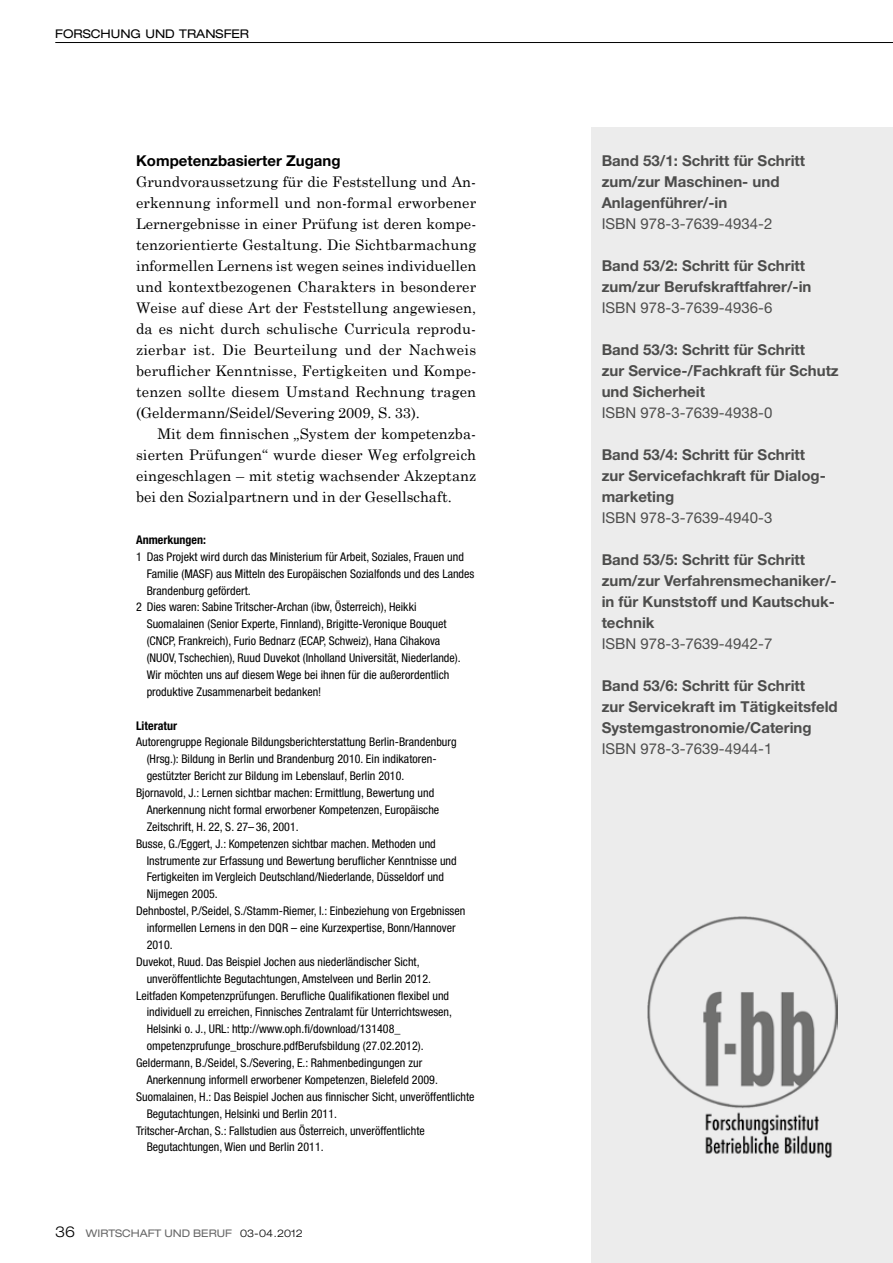
<style>
.page{position:relative;width:893px;height:1263px;background:#fff}
.page>*{position:absolute;margin:0;border:0;box-sizing:border-box;transform-origin:0 0}
.t1{font:700 15px/21px "Helvetica Neue";color:#4d4d4c}
.t2{font:15px "Helvetica Neue";color:#4d4d4c}
.t3{font:700 15px "Helvetica Neue";color:#000}
.t4{font:14.7px/21px "Century Schoolbook";color:#000;text-align:justify}
.t5{font:condensed 12px "Helvetica Neue";color:#000}
.t6{font:700 condensed 12px "Helvetica Neue";color:#000}
.t7{font:expanded 12px "Helvetica Neue";color:#000}
.t8{font:expanded 10.5px "Helvetica Neue";color:#676767}
.s1{font-weight:300;font-size:15px;color:#000}
.s2{font-weight:300;color:#000}
</style>
<div class="page">
<hr style="left:55px;top:42px;width:838px;height:1px;background:#000">
<div style="left:591px;top:128px;width:302px;height:1135px;background:#ececec"></div>
<img style="left:647px;top:916px;width:191px;height:241px">
<p class="t7" style="left:55px;top:27px;width:195px">FORSCHUNG UND TRANSFER</p>
<p class="t3" style="left:136px;top:151px;width:206px">Kompetenzbasierter Zugang</p>
<p class="t4" style="left:136px;top:171px;width:342px">Grundvoraussetzung für die Feststellung und An&shy;erkennung informell und non-formal erworbener Lernergebnisse in einer Prüfung ist deren kompe&shy;tenzorientierte Gestaltung. Die Sichtbarmachung informellen Lernens ist wegen seines individuellen und kontextbezogenen Charakters in besonderer Weise auf diese Art der Feststellung angewiesen, da es nicht durch schulische Curricula reprodu&shy;zierbar ist. Die Beurteilung und der Nachweis beruflicher Kenntnisse, Fertigkeiten und Kompe&shy;tenzen sollte diesem Umstand Rechnung tragen (Geldermann/Seidel/Severing 2009, S. 33).</p>
<p class="t4" style="left:136px;top:423px;width:342px;text-indent:21px">Mit dem finnischen „System der kompetenzba&shy;sierten Prüfungen“ wurde dieser Weg erfolgreich eingeschlagen – mit stetig wachsender Akzeptanz bei den Sozialpartnern und in der Gesellschaft.</p>
<p class="t6" style="left:136px;top:532px;width:72px">Anmerkungen:</p>
<p class="t5" style="left:136px;top:550px;width:329px">1 Das Projekt wird durch das Ministerium für Arbeit, Soziales, Frauen und</p>
<p class="t5" style="left:147px;top:566px;width:329px">Familie (MASF) aus Mitteln des Europäischen Sozialfonds und des Landes</p>
<p class="t5" style="left:147px;top:583px;width:106px">Brandenburg gefördert.</p>
<p class="t5" style="left:136px;top:600px;width:282px">2 Dies waren: Sabine Tritscher-Archan (ibw, Österreich), Heikki</p>
<p class="t5" style="left:147px;top:617px;width:301px">Suomalainen (Senior Experte, Finnland), Brigitte-Veronique Bouquet</p>
<p class="t5" style="left:147px;top:634px;width:295px">(CNCP, Frankreich), Furio Bednarz (ECAP, Schweiz), Hana Cihakova</p>
<p class="t5" style="left:147px;top:651px;width:315px">(NUOV, Tschechien), Ruud Duvekot (Inholland Universität, Niederlande).</p>
<p class="t5" style="left:147px;top:668px;width:304px">Wir möchten uns auf diesem Wege bei ihnen für die außerordentlich</p>
<p class="t5" style="left:147px;top:684px;width:176px">produktive Zusammenarbeit bedanken!</p>
<p class="t6" style="left:136px;top:718px;width:43px">Literatur</p>
<p class="t5" style="left:136px;top:735px;width:322px">Autorengruppe Regionale Bildungsberichterstattung Berlin-Brandenburg</p>
<p class="t5" style="left:147px;top:752px;width:290px">(Hrsg.): Bildung in Berlin und Brandenburg 2010. Ein indikatoren-</p>
<p class="t5" style="left:147px;top:769px;width:259px">gestützter Bericht zur Bildung im Lebenslauf, Berlin 2010.</p>
<p class="t5" style="left:136px;top:786px;width:300px">Bjornavold, J.: Lernen sichtbar machen: Ermittlung, Bewertung und</p>
<p class="t5" style="left:147px;top:803px;width:294px">Anerkennung nicht formal erworbener Kompetenzen, Europäische</p>
<p class="t5" style="left:147px;top:819px;width:154px">Zeitschrift, H. 22, S. 27– 36, 2001.</p>
<p class="t5" style="left:136px;top:836px;width:301px">Busse, G./Eggert, J.: Kompetenzen sichtbar machen. Methoden und</p>
<p class="t5" style="left:147px;top:853px;width:312px">Instrumente zur Erfassung und Bewertung beruflicher Kenntnisse und</p>
<p class="t5" style="left:147px;top:870px;width:299px">Fertigkeiten im Vergleich Deutschland/Niederlande, Düsseldorf und</p>
<p class="t5" style="left:147px;top:887px;width:73px">Nijmegen 2005.</p>
<p class="t5" style="left:136px;top:904px;width:331px">Dehnbostel, P./Seidel, S./Stamm-Riemer, I.: Einbeziehung von Ergebnissen</p>
<p class="t5" style="left:147px;top:921px;width:310px">informellen Lernens in den DQR – eine Kurzexpertise, Bonn/Hannover</p>
<p class="t5" style="left:147px;top:938px;width:28px">2010.</p>
<p class="t5" style="left:136px;top:954px;width:285px">Duvekot, Ruud. Das Beispiel Jochen aus niederländischer Sicht,</p>
<p class="t5" style="left:147px;top:971px;width:286px">unveröffentlichte Begutachtungen, Amstelveen und Berlin 2012.</p>
<p class="t5" style="left:136px;top:988px;width:315px">Leitfaden Kompetenzprüfungen. Berufliche Qualifikationen flexibel und</p>
<p class="t5" style="left:147px;top:1005px;width:307px">individuell zu erreichen, Finnisches Zentralamt für Unterrichtswesen,</p>
<p class="t5" style="left:147px;top:1022px;width:255px">Helsinki o. J., URL: http://www.oph.fi/download/131408_</p>
<p class="t5" style="left:147px;top:1039px;width:278px">ompetenzprufunge_broschure.pdfBerufsbildung (27.02.2012).</p>
<p class="t5" style="left:136px;top:1056px;width:288px">Geldermann, B./Seidel, S./Severing, E.: Rahmenbedingungen zur</p>
<p class="t5" style="left:147px;top:1073px;width:293px">Anerkennung informell erworbener Kompetenzen, Bielefeld 2009.</p>
<p class="t5" style="left:136px;top:1089px;width:340px">Suomalainen, H.: Das Beispiel Jochen aus finnischer Sicht, unveröffentlichte</p>
<p class="t5" style="left:147px;top:1106px;width:192px">Begutachtungen, Helsinki und Berlin 2011.</p>
<p class="t5" style="left:136px;top:1123px;width:290px">Tritscher-Archan, S.: Fallstudien aus Österreich, unveröffentlichte</p>
<p class="t5" style="left:147px;top:1140px;width:178px">Begutachtungen, Wien und Berlin 2011.</p>
<p class="t8" style="left:55px;top:1227px;width:249px"><span class="s1">36</span> WIRTSCHAFT UND BERUF <span class="s2">03-04.2012</span></p>
<p class="t1" style="left:602px;top:150px;width:205px">Band 53/1: Schritt für Schritt zum/zur Maschinen- und<br>Anlagenführer/-in</p>
<p class="t2" style="left:602px;top:215px;width:172px">ISBN 978-3-7639-4934-2</p>
<p class="t1" style="left:602px;top:255px;width:211px">Band 53/2: Schritt für Schritt zum/zur Berufskraftfahrer/-in</p>
<p class="t2" style="left:602px;top:299px;width:172px">ISBN 978-3-7639-4936-6</p>
<p class="t1" style="left:602px;top:339px;width:239px">Band 53/3: Schritt für Schritt<br>zur Service-/Fachkraft für Schutz und Sicherheit</p>
<p class="t2" style="left:602px;top:404px;width:172px">ISBN 978-3-7639-4938-0</p>
<p class="t1" style="left:602px;top:444px;width:226px">Band 53/4: Schritt für Schritt zur Servicefachkraft für Dialog&shy;marketing</p>
<p class="t2" style="left:602px;top:509px;width:172px">ISBN 978-3-7639-4940-3</p>
<p class="t1" style="left:602px;top:549px;width:237px">Band 53/5: Schritt für Schritt zum/zur Verfahrensmechaniker/- in für Kunststoff und Kautschuk&shy;technik</p>
<p class="t2" style="left:602px;top:635px;width:172px">ISBN 978-3-7639-4942-7</p>
<p class="t1" style="left:602px;top:675px;width:238px">Band 53/6: Schritt für Schritt<br>zur Servicekraft im Tätigkeitsfeld<br>Systemgastronomie/Catering</p>
<p class="t2" style="left:602px;top:740px;width:172px">ISBN 978-3-7639-4944-1</p>
</div>
